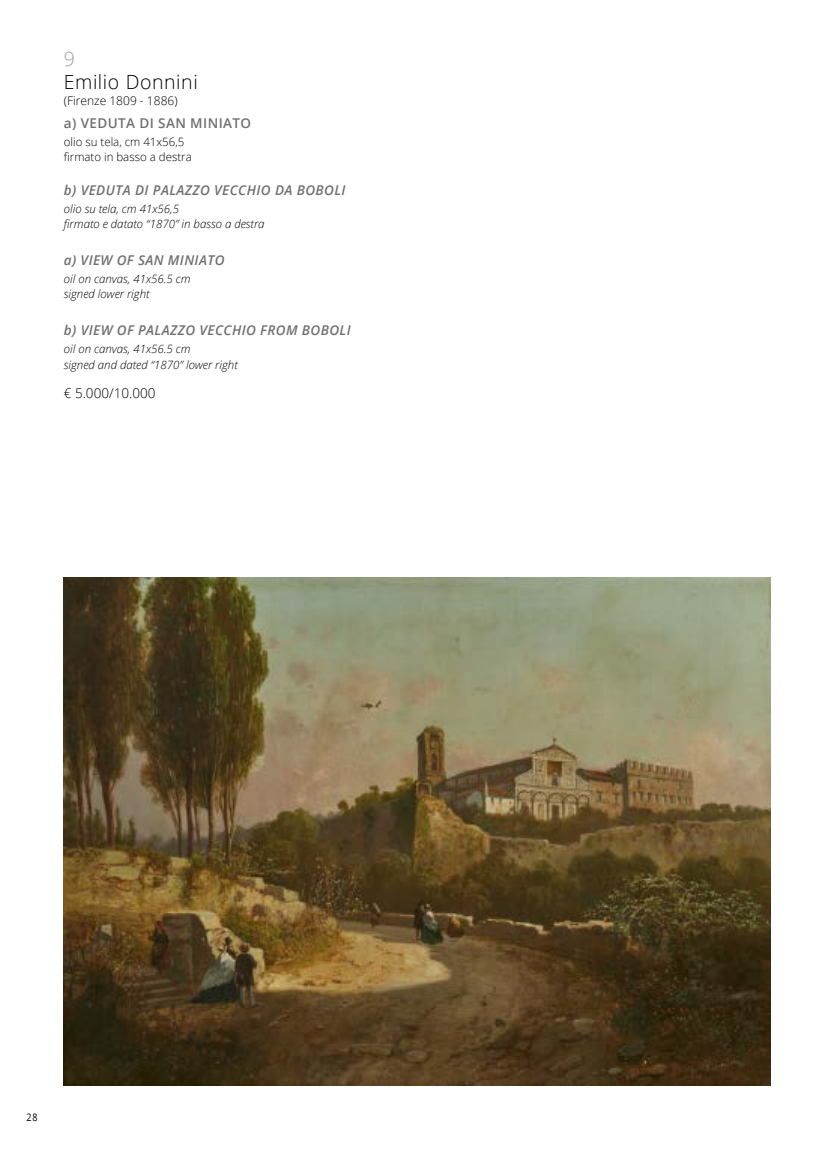
<style>
.page{position:relative;width:834px;height:1149px;background:#fff}
.page>*{position:absolute;margin:0;border:0;box-sizing:border-box;transform-origin:0 0}
.t1{font:300 19.5px "Open Sans";letter-spacing:.03em;color:#000}
.t2{font:300 19.5px "Open Sans";color:#9c9d9d}
.t3{font:italic 600 13.5px "Open Sans";letter-spacing:.03em;color:#6f706f}
.t4{font:600 13.5px "Open Sans";letter-spacing:.03em;color:#6f706f}
.t5{font:300 13.5px "Open Sans";color:#000}
.t6{font:300 12px "Open Sans";color:#000}
.t7{font:italic 300 11.55px/15px "Open Sans";color:#000}
.t8{font:300 11.55px/15px "Open Sans";color:#000}
.t9{font:10.5px "Open Sans";color:#000;scale:.85 1}
</style>
<div class="page">
<img style="left:64px;top:577px;width:706px;height:507px">
<h1 class="t2" style="left:64px;top:46px;width:13px">9</h1>
<h1 class="t1" style="left:64px;top:68px;width:135px">Emilio Donnini</h1>
<p class="t6" style="left:64px;top:92px;width:115px">(Firenze 1809 - 1886)</p>
<p class="t4" style="left:64px;top:113px;width:189px">a) VEDUTA DI SAN MINIATO</p>
<p class="t8" style="left:64px;top:133px;width:129px">olio su tela, cm 41x56,5 firmato in basso a destra</p>
<p class="t3" style="left:64px;top:180px;width:283px">b) VEDUTA DI PALAZZO VECCHIO DA BOBOLI</p>
<p class="t7" style="left:64px;top:200px;width:202px">olio su tela, cm 41x56,5<br>firmato e datato “1870” in basso a destra</p>
<p class="t3" style="left:64px;top:251px;width:162px">a) VIEW OF SAN MINIATO</p>
<p class="t7" style="left:64px;top:271px;width:128px">oil on canvas, 41x56.5 cm signed lower right</p>
<p class="t3" style="left:64px;top:321px;width:288px">b) VIEW OF PALAZZO VECCHIO FROM BOBOLI</p>
<p class="t7" style="left:64px;top:341px;width:175px">oil on canvas, 41x56.5 cm<br>signed and dated “1870” lower right</p>
<p class="t5" style="left:64px;top:384px;width:93px">€ 5.000/10.000</p>
<p class="t9" style="left:27px;top:1109px;width:14px">28</p>
</div>
